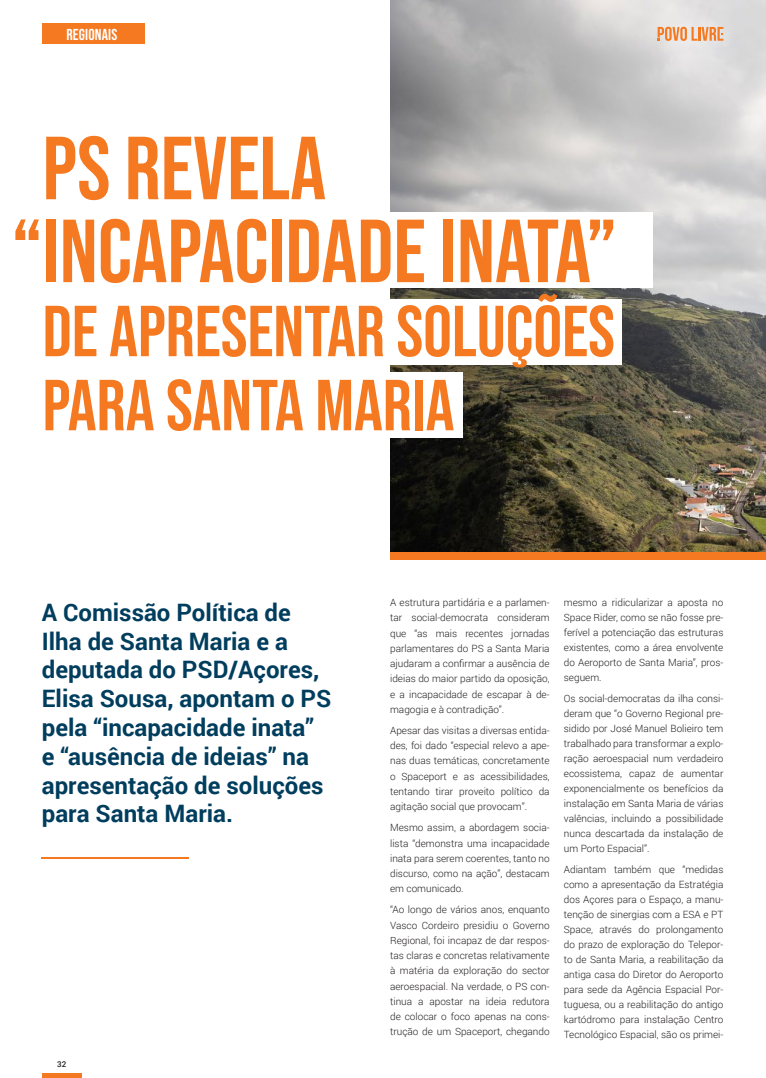
<style>
.page{position:relative;width:766px;height:1078px;background:#fff}
.page>*{position:absolute;margin:0;border:0;box-sizing:border-box;transform-origin:0 0}
.t1{font:700 89.2px/82.9px "Bebas Neue Pro";color:#f47921}
.t2{font:700 72px/74px "Bebas Neue Pro";color:#f47921}
.t3{font:700 24px/28.8px "Roboto";color:#013d5d}
.t4{font:700 15.8px "Bebas Neue Pro";letter-spacing:.01em;color:#fff}
.t5{font:300 10px/15px "Roboto";color:#231f20;text-align:justify}
.t6{font:500 8px "Roboto";color:#231f20}
</style>
<div class="page">
<hr style="left:42px;top:1073px;width:39px;height:4px;background:#f47921">
<img style="left:390px;top:0;width:375px;height:552px">
<div style="left:390px;top:552px;width:375px;height:8px;background:#f47921"></div>
<hr style="left:42px;top:856px;width:147px;height:1px;background:#f47921">
<div style="left:237px;top:212px;width:415px;height:75px;background:#fff"></div>
<div style="left:162px;top:373px;width:301px;height:65px;background:#fff"></div>
<div style="left:320px;top:299px;width:301px;height:65px;background:#fff"></div>
<div style="left:43px;top:24px;width:102px;height:20px;background:#f47921"></div>
<svg style="left:657px;top:27px;width:66px;height:14px"></svg>
<p class="t4" style="left:66px;top:25px;width:52px">REGIONAIS</p>
<p class="t1" style="left:11px;top:126px;width:607px;text-indent:31px">PS REVELA “INCAPACIDADE INATA”</p>
<p class="t2" style="left:43px;top:293px;width:573px">DE APRESENTAR SOLUÇÕES<br>PARA SANTA MARIA</p>
<p class="t3" style="left:42px;top:596px;width:291px">A Comissão Política de<br>Ilha de Santa Maria e a deputada do PSD/Açores,<br>Elisa Sousa, apontam o PS pela “incapacidade inata” e “ausência de ideias” na apresentação de soluções para Santa Maria.</p>
<p class="t6" style="left:57px;top:1058px;width:11px">32</p>
<p class="t5" style="left:390px;top:594px;width:161px">A estrutura partidária e a parlamen&shy;tar social-democrata consideram que “as mais recentes jornadas parlamentares do PS a Santa Maria ajudaram a confirmar a ausência de ideias do maior partido da oposição, e a incapacidade de escapar à de&shy;magogia e à contradição”.</p>
<p class="t5" style="left:390px;top:722px;width:161px">Apesar das visitas a diversas entida&shy;des, foi dado “especial relevo a ape&shy;nas duas temáticas, concretamente o Spaceport e as acessibilidades, tentando tirar proveito político da agitação social que provocam”.</p>
<p class="t5" style="left:390px;top:819px;width:161px">Mesmo assim, a abordagem socia&shy;lista “demonstra uma incapacidade inata para serem coerentes, tanto no discurso, como na ação”, destacam em comunicado.</p>
<p class="t5" style="left:390px;top:901px;width:161px">“Ao longo de vários anos, enquanto Vasco Cordeiro presidiu o Governo Regional, foi incapaz de dar respos&shy;tas claras e concretas relativamente à matéria da exploração do sector aeroespacial. Na verdade, o PS con&shy;tinua a apostar na ideia redutora de colocar o foco apenas na cons&shy;trução de um Spaceport, chegando</p>
<p class="t5" style="left:563px;top:594px;width:161px">mesmo a ridicularizar a aposta no Space Rider, como se não fosse pre&shy;ferível a potenciação das estruturas existentes, como a área envolvente do Aeroporto de Santa Maria”, pros&shy;seguem.</p>
<p class="t5" style="left:563px;top:690px;width:161px">Os social-democratas da ilha consi&shy;deram que “o Governo Regional pre&shy;sidido por José Manuel Bolieiro tem trabalhado para transformar a explo&shy;ração aeroespacial num verdadeiro ecossistema, capaz de aumentar exponencialmente os benefícios da instalação em Santa Maria de várias valências, incluindo a possibilidade nunca descartada da instalação de um Porto Espacial”.</p>
<p class="t5" style="left:563px;top:861px;width:161px">Adiantam também que “medidas como a apresentação da Estratégia dos Açores para o Espaço, a manu&shy;tenção de sinergias com a ESA e PT Space, através do prolongamento do prazo de exploração do Telepor&shy;to de Santa Maria, a reabilitação da antiga casa do Diretor do Aeroporto para sede da Agência Espacial Por&shy;tuguesa, ou a reabilitação do antigo kartódromo para instalação Centro Tecnológico Espacial, são os primei-</p>
</div>
